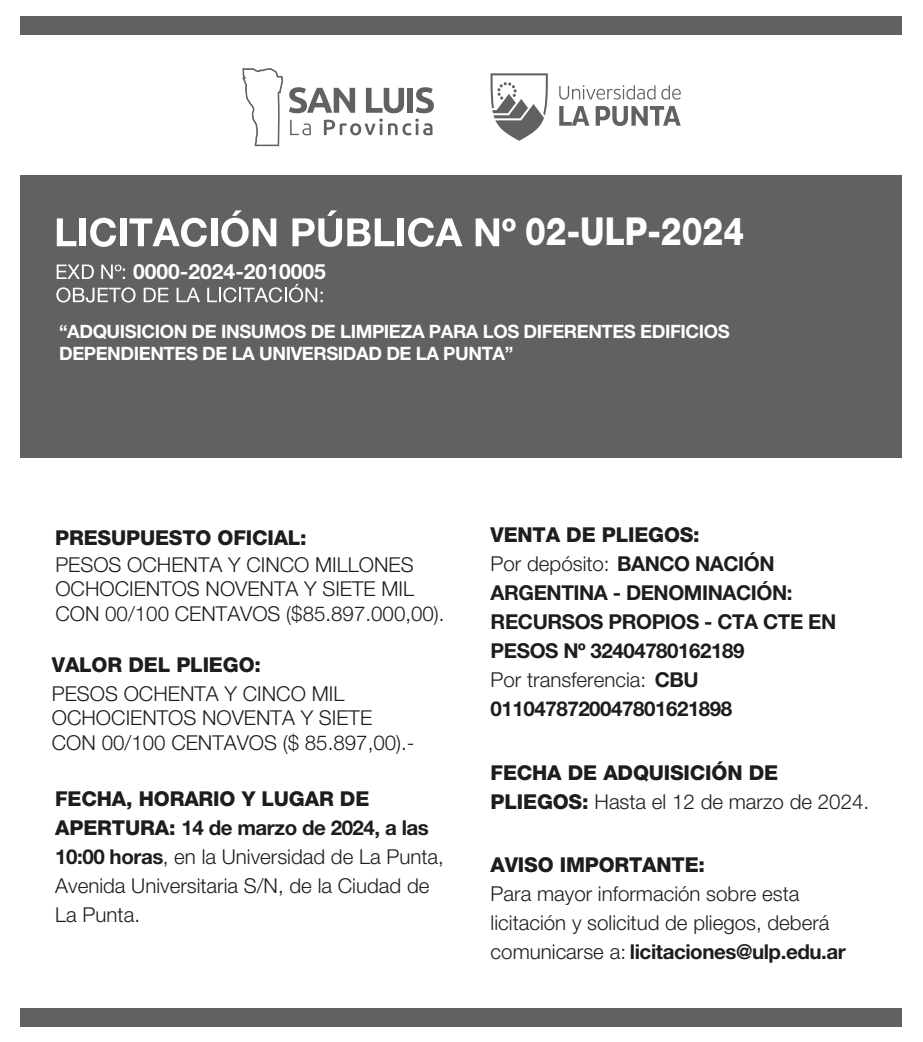
<style>
.page{position:relative;width:923px;height:1042px;background:#fff}
.page>*{position:absolute;margin:0;border:0;box-sizing:border-box;transform-origin:0 0}
.t1{font:800 38.5px "Helvetica Neue LT Std";color:#fff;scale:.86 1}
.t2{font:700 21px "Helvetica Neue LT Std";color:#fff}
.t3{font:300 20.65px/29.1px "Helvetica Neue LT Std";color:#1d1d1b}
.t4{font:700 20.65px/29.1px "Helvetica Neue LT Std";letter-spacing:-.02em;color:#1d1d1b}
.t5{font:800 20.65px/29.1px "Helvetica Neue LT Std";letter-spacing:-.01em;color:#1d1d1b}
.t6{font:700 18.55px/22.1px "Helvetica Neue LT Std";letter-spacing:-.025em;color:#fff}
.s1{font-weight:800}
.s2{font-weight:700}
.s3{font-weight:300}
</style>
<div class="page">
<div style="left:21px;top:16px;width:881px;height:18px;background:#616160"></div>
<div style="left:21px;top:1008px;width:881px;height:19px;background:#616160"></div>
<div style="left:21px;top:175px;width:881px;height:283px;background:#616160"></div>
<svg style="left:490px;top:73px;width:58px;height:68px"></svg>
<svg style="left:559px;top:85px;width:96px;height:15px"></svg>
<svg style="left:661px;top:85px;width:19px;height:15px"></svg>
<svg style="left:559px;top:106px;width:30px;height:20px"></svg>
<svg style="left:595px;top:106px;width:85px;height:20px"></svg>
<svg style="left:289px;top:87px;width:66px;height:26px"></svg>
<svg style="left:366px;top:88px;width:38px;height:25px"></svg>
<div style="left:408px;top:88px;width:5px;height:25px;background:#616160"></div>
<svg style="left:416px;top:87px;width:18px;height:26px"></svg>
<svg style="left:290px;top:120px;width:21px;height:15px"></svg>
<svg style="left:324px;top:119px;width:108px;height:16px"></svg>
<svg style="left:242px;top:68px;width:41px;height:78px"></svg>
<svg style="left:56px;top:287px;width:79px;height:15px"></svg>
<svg style="left:144px;top:288px;width:24px;height:14px"></svg>
<svg style="left:177px;top:288px;width:23px;height:14px"></svg>
<svg style="left:207px;top:284px;width:116px;height:18px"></svg>
<svg style="left:57px;top:264px;width:37px;height:15px"></svg>
<svg style="left:101px;top:264px;width:24px;height:15px"></svg>
<svg style="left:57px;top:218px;width:19px;height:28px"></svg>
<div style="left:80px;top:218px;width:6px;height:28px;background:#fff"></div>
<svg style="left:90px;top:218px;width:26px;height:29px"></svg>
<div style="left:120px;top:218px;width:6px;height:28px;background:#fff"></div>
<svg style="left:129px;top:218px;width:78px;height:29px"></svg>
<div style="left:211px;top:218px;width:6px;height:28px;background:#fff"></div>
<svg style="left:221px;top:210px;width:55px;height:37px"></svg>
<svg style="left:292px;top:210px;width:102px;height:37px"></svg>
<div style="left:398px;top:218px;width:6px;height:28px;background:#fff"></div>
<svg style="left:408px;top:218px;width:54px;height:29px"></svg>
<svg style="left:476px;top:218px;width:39px;height:28px"></svg>
<p class="t2" style="left:133px;top:258px;width:194px">0000-2024-2010005</p>
<h1 class="t1" style="left:525px;top:208px;width:256px">02-ULP-2024</h1>
<p class="t6" style="left:59px;top:320px;width:672px">“ADQUISICION DE INSUMOS DE LIMPIEZA PARA LOS DIFERENTES EDIFICIOS<br>DEPENDIENTES DE LA UNIVERSIDAD DE LA PUNTA”</p>
<p class="t5" style="left:55px;top:523px;width:253px">PRESUPUESTO OFICIAL:</p>
<p class="t3" style="left:55px;top:552px;width:391px;line-height:24.5px">PESOS OCHENTA Y CINCO MILLONES<br>OCHOCIENTOS NOVENTA Y SIETE MIL<br>CON 00/100 CENTAVOS ($85.897.000,00).</p>
<p class="t5" style="left:52px;top:650px;width:211px">VALOR DEL PLIEGO:</p>
<p class="t3" style="left:52px;top:680px;width:364px;line-height:24.5px">PESOS OCHENTA Y CINCO MIL<br>OCHOCIENTOS NOVENTA Y SIETE<br>CON 00/100 CENTAVOS ($ 85.897,00).-</p>
<p class="t3" style="left:55px;top:783px;width:390px"><span class="s1">FECHA, HORARIO Y LUGAR DE<br>APERTURA:</span> <span class="s2">14 de marzo de 2024, a las<br>10:00 horas</span>, en la Universidad de La Punta,<br>Avenida Universitaria S/N, de la Ciudad de<br>La Punta.</p>
<p class="t4" style="left:490px;top:520px;width:347px"><span class="s1">VENTA DE PLIEGOS:<br></span><span class="s3">Por depósito:</span> BANCO NACIÓN<br>ARGENTINA - DENOMINACIÓN:<br>RECURSOS PROPIOS - CTA CTE EN<br>PESOS Nº 32404780162189<br><span class="s3">Por transferencia:</span> CBU<br>0110478720047801621898</p>
<p class="t5" style="left:490px;top:758px;width:380px">FECHA DE ADQUISICIÓN DE<br>PLIEGOS: <span class="s3">Hasta el 12 de marzo de 2024.</span></p>
<p class="t5" style="left:490px;top:850px;width:216px">AVISO IMPORTANTE:</p>
<p class="t3" style="left:490px;top:879px;width:357px">Para mayor información sobre esta licitación y solicitud de pliegos, deberá comunicarse a: <span class="s2">licitaciones@ulp.edu.ar</span></p>
</div>
